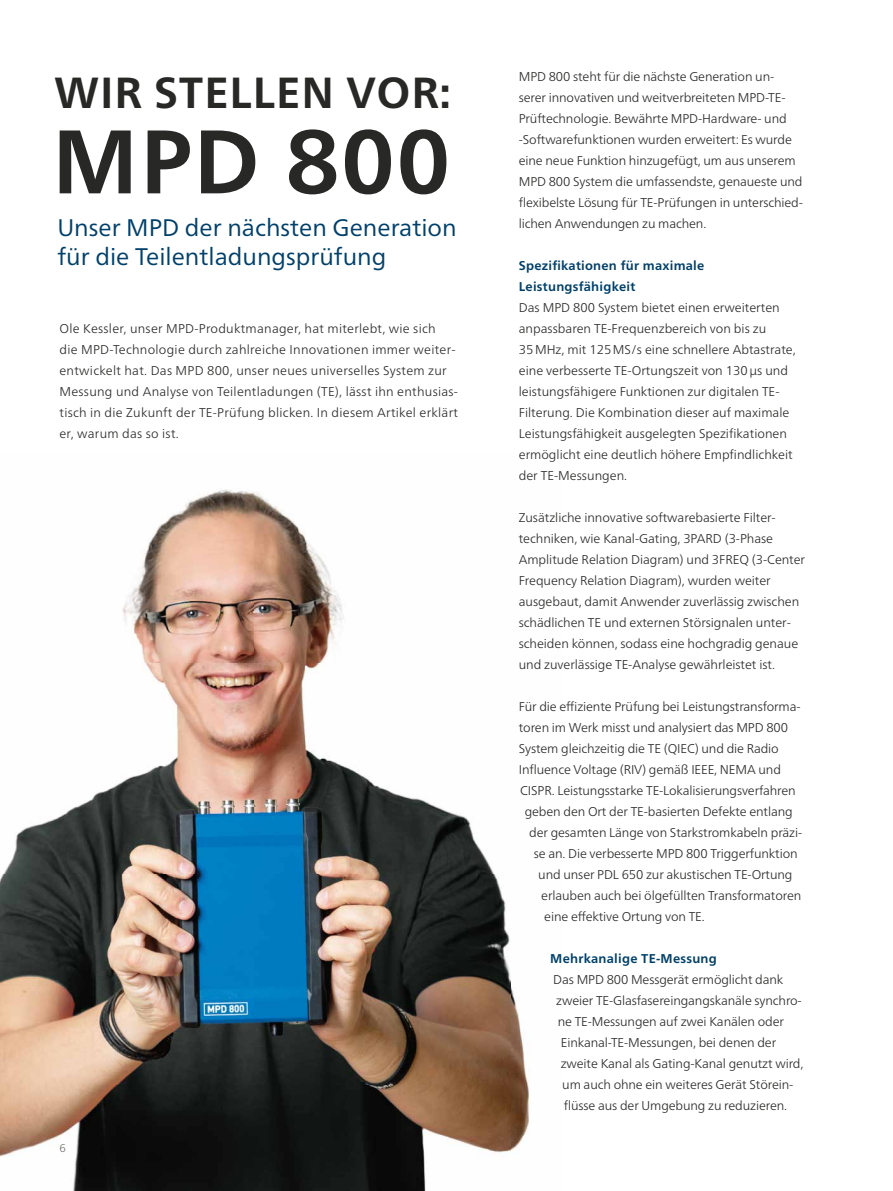
<style>
.page{position:relative;width:893px;height:1191px;background:#fff}
.page>*{position:absolute;margin:0;border:0;box-sizing:border-box;transform-origin:0 0}
.t1{font:700 90px "Frutiger Neue LTW1 G";letter-spacing:.02em;color:#282827}
.t2{font:700 43.5px "Frutiger Neue LTW1 G";letter-spacing:.02em;color:#282827}
.t3{font:24px/28.8px "Frutiger Neue LTW1 G";color:#00406a}
.t4{font:300 12.75px/21px "Frutiger Neue LTW1 G";letter-spacing:-.01em;color:#282827}
.t5{font:300 12.75px/21px "Frutiger Neue LTW1 G";letter-spacing:.02em;color:#282827}
.t6{font:700 12.75px/21px "Frutiger Neue LTW1 G";letter-spacing:.02em;color:#00406a}
.t7{font:300 11.25px "Frutiger Neue LTW1 G";color:#706f6f}
</style>
<div class="page">
<img style="left:0;top:489px;width:530px;height:702px">
<h2 class="t2" style="left:54px;top:67px;width:399px">Wir sTeLLen VOr:</h2>
<h1 class="t1" style="left:52px;top:109px;width:400px">MPd 800</h1>
<h3 class="t3" style="left:57px;top:213px;width:401px">Unser MPD der nächsten Generation für die Teilentladungsprüfung</h3>
<p class="t5" style="left:60px;top:317px;width:400px">Ole Kessler, unser MPD-Produktmanager, hat miterlebt, wie sich<br>die MPD-Technologie durch zahlreiche Innovationen immer weiter&shy;entwickelt hat. Das MPD 800, unser neues universelles System zur Messung und Analyse von Teilentladungen (TE), lässt ihn enthusias&shy;tisch in die Zukunft der TE-Prüfung blicken. In diesem Artikel erklärt er, warum das so ist.</p>
<p class="t7" style="left:60px;top:1141px;width:8px">6</p>
<p class="t4" style="left:519px;top:65px;width:286px">MPD 800 steht für die nächste Generation un&shy;serer innovativen und weitverbreiteten MPD-TE-Prüftechnologie. Bewährte MPD-Hardware- und -Softwarefunktionen wurden erweitert: Es wurde eine neue Funktion hinzugefügt, um aus unserem MPD 800 System die umfassendste, genaueste und flexibelste Lösung für TE-Prüfungen in unterschied&shy;lichen Anwendungen zu machen.</p>
<p class="t6" style="left:519px;top:255px;width:187px">spezifikationen für maximale<br>Leistungsfähigkeit</p>
<p class="t4" style="left:519px;top:296px;width:278px">Das MPD 800 System bietet einen erweiterten anpassbaren TE-Frequenzbereich von bis zu<br>35 MHz, mit 125 MS/s eine schnellere Abtastrate, eine verbesserte TE-Ortungszeit von 130 µs und leistungsfähigere Funktionen zur digitalen TE-Filterung. Die Kombination dieser auf maximale Leistungsfähigkeit ausgelegten Spezifikationen ermöglicht eine deutlich höhere Empfindlichkeit der TE-Messungen.</p>
<p class="t4" style="left:519px;top:506px;width:288px">Zusätzliche innovative softwarebasierte Filter&shy;techniken, wie Kanal-Gating, 3PARD (3-Phase Amplitude Relation Diagram) und 3FREQ (3- Center Frequency Relation Diagram), wurden weiter ausgebaut, damit Anwender zuverlässig zwischen schädlichen TE und externen Störsignalen unter&shy;scheiden können, sodass eine hochgradig genaue und zuverlässige TE-Analyse gewährleistet ist.</p>
<p class="t4" style="left:519px;top:695px;width:283px">Für die effiziente Prüfung bei Leistungstransforma-</p>
<p class="t4" style="left:519px;top:716px;width:271px">toren im Werk misst und analysiert das MPD 800</p>
<p class="t4" style="left:519px;top:737px;width:262px">System gleichzeitig die TE (QIEC) und die Radio</p>
<p class="t4" style="left:519px;top:758px;width:264px">Influence Voltage (RIV) gemäß IEEE, NEMA und</p>
<p class="t4" style="left:520px;top:779px;width:277px">CISPR. Leistungsstarke TE-Lokalisierungsverfahren</p>
<p class="t4" style="left:525px;top:800px;width:269px">geben den Ort der TE-basierten Defekte entlang</p>
<p class="t4" style="left:529px;top:821px;width:274px">der gesamten Länge von Starkstromkabeln präzi-</p>
<p class="t4" style="left:534px;top:842px;width:265px">se an. Die verbesserte MPD 800 Trigger funktion</p>
<p class="t4" style="left:538px;top:863px;width:256px">und unser PDL 650 zur akustischen TE-Ortung</p>
<p class="t4" style="left:541px;top:884px;width:262px">erlauben auch bei ölgefüllten Transformatoren</p>
<p class="t4" style="left:544px;top:905px;width:162px">eine effektive Ortung von TE.</p>
<p class="t6" style="left:550px;top:947px;width:168px">Mehrkanalige Te-Messung</p>
<p class="t4" style="left:553px;top:968px;width:232px">Das MPD 800 Messgerät ermöglicht dank</p>
<p class="t4" style="left:556px;top:989px;width:247px">zweier TE-Glasfasereingangskanäle synchro-</p>
<p class="t4" style="left:558px;top:1010px;width:228px">ne TE-Messungen auf zwei Kanälen oder</p>
<p class="t4" style="left:561px;top:1031px;width:217px">Einkanal-TE-Messungen, bei denen der</p>
<p class="t4" style="left:561px;top:1052px;width:244px">zweite Kanal als Gating-Kanal genutzt wird,</p>
<p class="t4" style="left:562px;top:1073px;width:233px">um auch ohne ein weiteres Gerät Störein-</p>
<p class="t4" style="left:564px;top:1094px;width:225px">flüsse aus der Umgebung zu reduzieren.</p>
</div>
